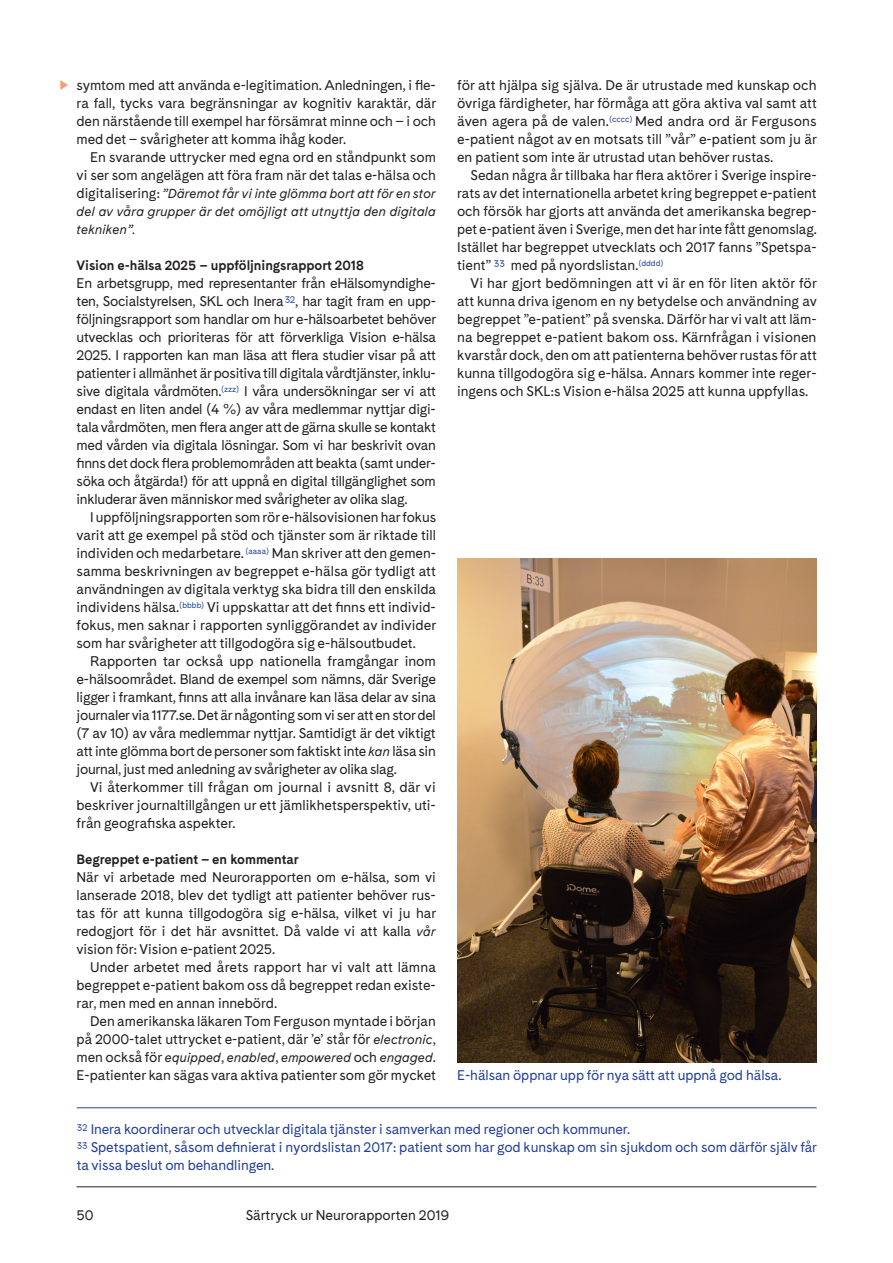
<style>
.page{position:relative;width:893px;height:1263px;background:#fff}
.page>*{position:absolute;margin:0;border:0;box-sizing:border-box;transform-origin:0 0}
.t1{font:700 13.5px "Cadiz";letter-spacing:-.005em;color:#231f20}
.t2{font:13.05px/18px "Cadiz";color:#231f20;text-align:justify}
.t3{font:13.05px/18px "Cadiz";letter-spacing:-.005em;color:#223f99}
.s1{font-style:italic}
.s2{color:#223f99}
</style>
<div class="page">
<hr style="left:77px;top:1186px;width:739px;height:1px;background:#231f20">
<img style="left:457px;top:558px;width:359px;height:504px">
<hr style="left:77px;top:1107px;width:740px;height:1px;background:#223f99">
<svg style="left:60px;top:80px;width:8px;height:10px"></svg>
<p class="t2" style="left:77px;top:76px;width:361px">symtom med att använda e-legitimation. Anledningen, i fle&shy;ra fall, tycks vara begränsningar av kognitiv karaktär, där den närstående till exempel har försämrat minne och – i och med det – svårigheter att komma ihåg koder.</p>
<p class="t2" style="left:77px;top:148px;width:361px;text-indent:14px">En svarande uttrycker med egna ord en ståndpunkt som vi ser som angelägen att föra fram när det talas e-hälsa och digitalisering: <span class="s1">”Däremot får vi inte glömma bort att för en stor del av våra grupper är det omöjligt att utnyttja den digitala tekniken”.</span></p>
<p class="t1" style="left:77px;top:257px;width:289px">Vision e-hälsa 2025 – uppföljningsrapport 2018</p>
<p class="t2" style="left:77px;top:274px;width:361px">En arbetsgrupp, med representanter från eHälsomyndighe&shy;ten, Socialstyrelsen, SKL och Inera<span class="s2">32</span>, har tagit fram en upp&shy;följningsrapport som handlar om hur e-hälsoarbetet behöver utvecklas och prioriteras för att förverkliga Vision e-hälsa 2025. I rapporten kan man läsa att flera studier visar på att patienter i allmänhet är positiva till digitala vårdtjänster, inklu&shy;sive digitala vårdmöten.<sup>(zzz)</sup> I våra undersökningar ser vi att endast en liten andel (4 %) av våra medlemmar nyttjar digi&shy;tala vårdmöten, men flera anger att de gärna skulle se kontakt med vården via digitala lösningar. Som vi har beskrivit ovan finns det dock flera problemområden att beakta (samt under&shy;söka och åtgärda!) för att uppnå en digital tillgänglighet som inkluderar även människor med svårigheter av olika slag.</p>
<p class="t2" style="left:77px;top:508px;width:361px;text-indent:14px">I uppföljningsrapporten som rör e-hälsovisionen har fokus varit att ge exempel på stöd och tjänster som är riktade till individen och medarbetare. <sup>(aaaa)</sup> Man skriver att den gemen&shy;samma beskrivningen av begreppet e-hälsa gör tydligt att användningen av digitala verktyg ska bidra till den enskilda individens hälsa.<sup>(bbbb)</sup> Vi uppskattar att det finns ett individ&shy;fokus, men saknar i rapporten synliggörandet av individer som har svårigheter att tillgodogöra sig e-hälsoutbudet.</p>
<p class="t2" style="left:77px;top:652px;width:361px;text-indent:14px">Rapporten tar också upp nationella framgångar inom e-hälsoområdet. Bland de exempel som nämns, där Sverige ligger i framkant, finns att alla invånare kan läsa delar av sina journaler via 1177.se. Det är någonting som vi ser att en stor del (7 av 10) av våra medlemmar nyttjar. Samtidigt är det viktigt att inte glömma bort de personer som faktiskt inte <span class="s1">kan</span> läsa sin journal, just med anledning av svårigheter av olika slag.</p>
<p class="t2" style="left:77px;top:778px;width:361px;text-indent:14px">Vi återkommer till frågan om journal i avsnitt 8, där vi beskriver journaltillgången ur ett jämlikhetsperspektiv, uti&shy;från geografiska aspekter.</p>
<p class="t1" style="left:77px;top:851px;width:224px">Begreppet e-patient – en kommentar</p>
<p class="t2" style="left:77px;top:868px;width:361px">När vi arbetade med Neurorapporten om e-hälsa, som vi lanserade 2018, blev det tydligt att patienter behöver rus&shy;tas för att kunna tillgodogöra sig e-hälsa, vilket vi ju har redogjort för i det här avsnittet. Då valde vi att kalla <span class="s1">vår </span>vision för: Vision e-patient 2025.</p>
<p class="t2" style="left:77px;top:958px;width:361px;text-indent:14px">Under arbetet med årets rapport har vi valt att lämna begreppet e-patient bakom oss då begreppet redan existe&shy;rar, men med en annan innebörd.</p>
<p class="t2" style="left:77px;top:1012px;width:361px;text-indent:14px">Den amerikanska läkaren Tom Ferguson myntade i början på 2000-talet uttrycket e-patient, där ’e’ står för <span class="s1">electronic</span>, men också för <span class="s1">equipped</span>, <span class="s1">enabled</span>, <span class="s1">empowered</span> och <span class="s1">engaged</span>.<br>E-patienter kan sägas vara aktiva patienter som gör mycket</p>
<p class="t2" style="left:457px;top:76px;width:361px">för att hjälpa sig själva. De är utrustade med kunskap och övriga färdigheter, har förmåga att göra aktiva val samt att även agera på de valen.<sup>(cccc)</sup> Med andra ord är Fergusons e-patient något av en motsats till ”vår” e-patient som ju är en patient som inte är utrustad utan behöver rustas.</p>
<p class="t2" style="left:457px;top:166px;width:361px;text-indent:13px">Sedan några år tillbaka har flera aktörer i Sverige inspire&shy;rats av det internationella arbetet kring begreppet e-patient och försök har gjorts att använda det amerikanska begrep&shy;pet e-patient även i Sverige, men det har inte fått genomslag.<br>Istället har begreppet utvecklats och 2017 fanns ”Spetspa&shy;tient” <span class="s2">33</span> med på nyordslistan.<sup>(dddd)</sup></p>
<p class="t2" style="left:457px;top:274px;width:361px;text-indent:14px">Vi har gjort bedömningen att vi är en för liten aktör för att kunna driva igenom en ny betydelse och användning av begreppet ”e-patient” på svenska. Därför har vi valt att läm&shy;na begreppet e-patient bakom oss. Kärnfrågan i visionen kvarstår dock, den om att patienterna behöver rustas för att kunna tillgodogöra sig e-hälsa. Annars kommer inte reger&shy;ingens och SKL:s Vision e-hälsa 2025 att kunna uppfyllas.</p>
<p class="t3" style="left:457px;top:1066px;width:326px">E-hälsan öppnar upp för nya sätt att uppnå god hälsa.</p>
<p class="t3" style="left:77px;top:1120px;width:742px">32 Inera koordinerar och utvecklar digitala tjänster i samverkan med regioner och kommuner.<br>33 Spetspatient, såsom definierat i nyordslistan 2017: patient som har god kunskap om sin sjukdom och som därför själv får ta vissa beslut om behandlingen.</p>
<p class="t2" style="left:77px;top:1206px;width:19px">50</p>
<p class="t2" style="left:246px;top:1206px;width:205px">Särtryck ur Neurorapporten 2019</p>
</div>
